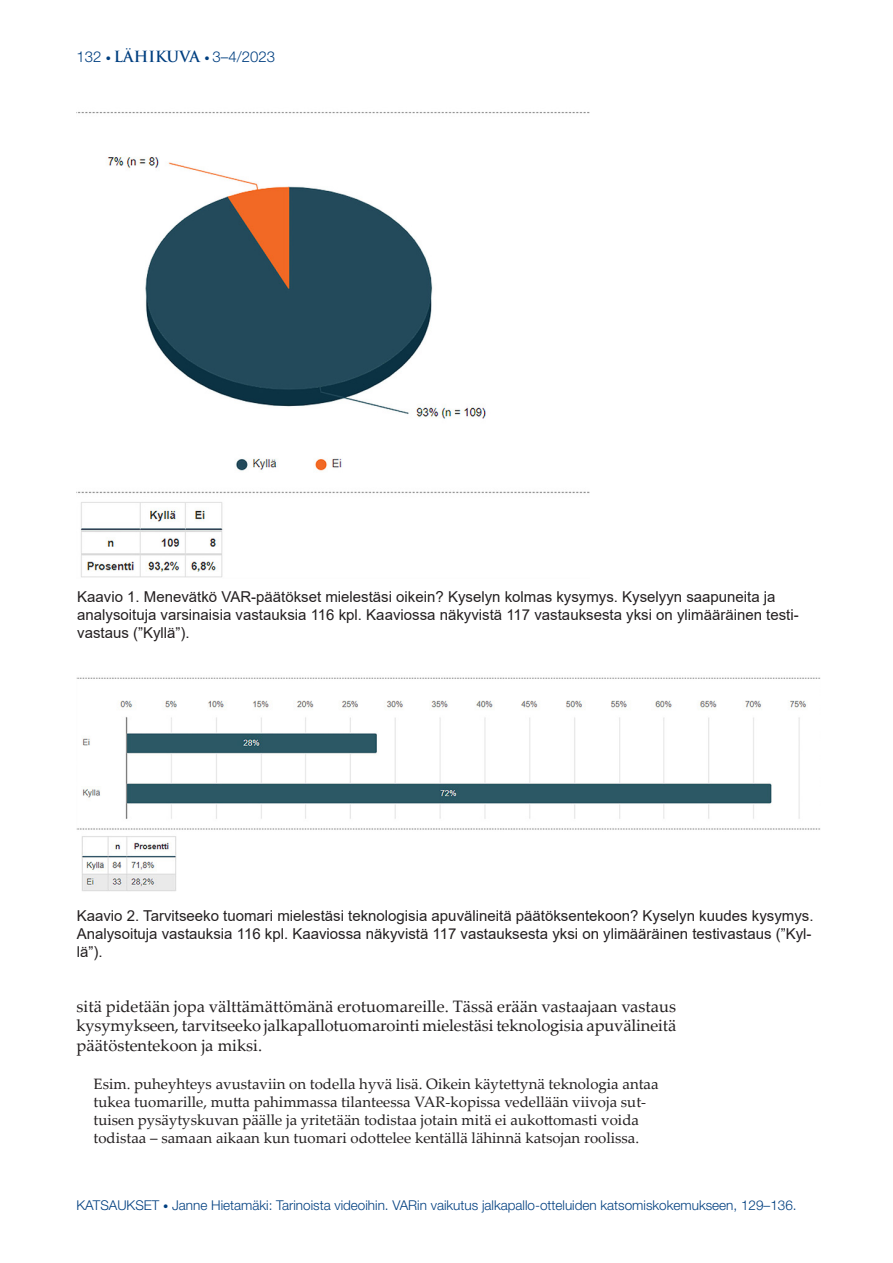
<style>
.page{position:relative;width:893px;height:1263px;background:#fff}
.page>*{position:absolute;margin:0;border:0;box-sizing:border-box;transform-origin:0 0}
.KATSAUS_jne_leipis{font:16.5px/19.8px "Palatino Linotype";letter-spacing:-.01em;color:#231f20;text-align:justify}
.Kuvateksti{font:15px/18px "Arial";color:#231f20}
.KATSAUS_sitaatti{font:15px/18px "Palatino Linotype";color:#231f20}
.t1{font:300 15px "Helvetica Neue";color:#003f80}
.t2{font:300 13.5px "Helvetica Neue";color:#003f80}
.s1{font-size:10.5px}
.s2{font-family:"Trajan Pro";font-weight:700}
</style>
<div class="page">
<img style="left:77px;top:112px;width:513px;height:466px">
<img style="left:77px;top:677px;width:744px;height:214px">
<p class="t1" style="left:77px;top:47px;width:200px">132 <span class="s1">•</span> <span class="s2">LÄHIKUVA</span> <span class="s1">•</span> 3–4/2023</p>
<p class="Kuvateksti" style="left:77px;top:588px;width:723px">Kaavio 1. Menevätkö VAR-päätökset mielestäsi oikein? Kyselyn kolmas kysymys. Kyselyyn saapuneita ja analysoituja varsinaisia vastauksia 116 kpl. Kaaviossa näkyvistä 117 vastauksesta yksi on ylimääräinen testi&shy;vastaus (”Kyllä”).</p>
<p class="Kuvateksti" style="left:77px;top:907px;width:738px">Kaavio 2. Tarvitseeko tuomari mielestäsi teknologisia apuvälineitä päätöksentekoon? Kyselyn kuudes kysymys.<br>Analysoituja vastauksia 116 kpl. Kaaviossa näkyvistä 117 vastauksesta yksi on ylimääräinen testivastaus (”Kyl&shy;lä”).</p>
<p class="KATSAUS_jne_leipis" style="left:77px;top:995px;width:601px">sitä pidetään jopa välttämättömänä erotuomareille. Tässä erään vastaajaan vastaus kysymykseen, tarvitseeko jalkapallotuomarointi mielestäsi teknologisia apuvälineitä päätöstentekoon ja miksi.</p>
<p class="KATSAUS_sitaatti" style="left:94px;top:1074px;width:567px">Esim. puheyhteys avustaviin on todella hyvä lisä. Oikein käytettynä teknologia antaa tukea tuomarille, mutta pahimmassa tilanteessa VAR-kopissa vedellään viivoja sut&shy;tuisen pysäytyskuvan päälle ja yritetään todistaa jotain mitä ei aukottomasti voida todistaa – samaan aikaan kun tuomari odottelee kentällä lähinnä katsojan roolissa.</p>
<p class="t2" style="left:77px;top:1197px;width:722px">KATSAUKSET <span class="s1">•</span> Janne Hietamäki: Tarinoista videoihin. VARin vaikutus jalkapallo-otteluiden katsomiskokemukseen, 129–136.</p>
</div>
